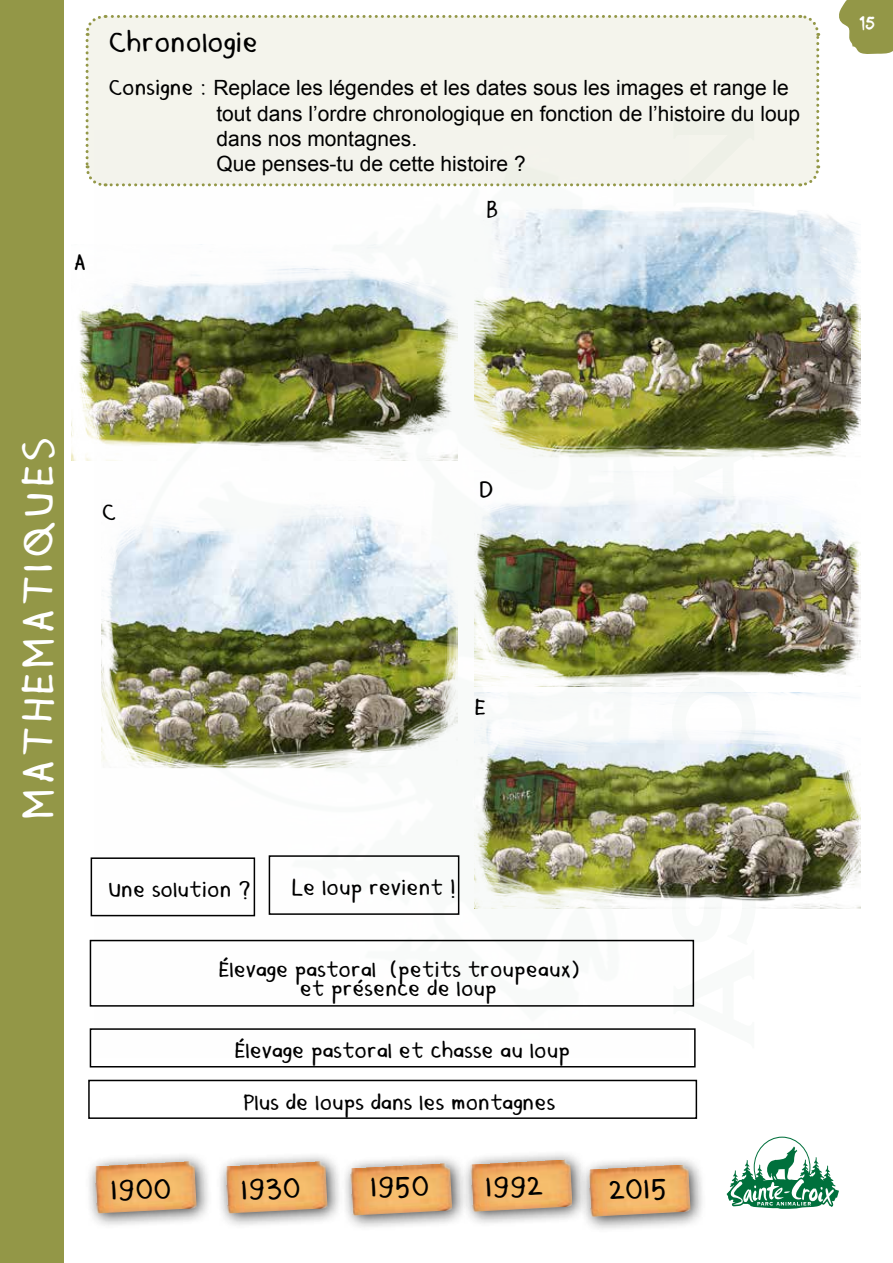
<style>
.page{position:relative;width:893px;height:1263px;background:#fff}
.page>*{position:absolute;margin:0;border:0;box-sizing:border-box;transform-origin:0 0}
.t1{font:42px "Mala's Handwriting";letter-spacing:.09em;color:#fff}
.t2{font:27px "Mala's Handwriting";color:#000}
.t3{font:21.6px "Mala's Handwriting";color:#000}
.t4{font:21px/25.2px "Arial";color:#000}
.t5{font:21px/19px "Mala's Handwriting";color:#000;text-align:center}
.t6{font:16.5px "Sonic Comics";color:#fff}
.s1{font-family:"Mala's Handwriting"}
</style>
<div class="page">
<svg style="left:726px;top:1146px;width:113px;height:63px"></svg>
<div style="left:0;top:0;width:64px;height:1263px;background:#939747"></div>
<svg style="left:839px;top:0;width:54px;height:54px;background:#a3a663"></svg>
<div style="left:85px;top:15px;width:736px;height:172px;background:#f4f4ec"></div>
<img style="left:475px;top:471px;width:385px;height:215px">
<img style="left:72px;top:244px;width:386px;height:216px">
<img style="left:475px;top:693px;width:385px;height:215px">
<img style="left:102px;top:505px;width:356px;height:264px">
<img style="left:475px;top:186px;width:385px;height:272px">
<div style="left:90px;top:940px;width:604px;height:67px;border:2px solid #000"></div>
<div style="left:90px;top:1028px;width:606px;height:39px;border:2px solid #000"></div>
<div style="left:88px;top:1080px;width:609px;height:39px;border:2px solid #000"></div>
<div style="left:269px;top:855px;width:190px;height:60px;border:2px solid #000"></div>
<div style="left:91px;top:857px;width:164px;height:59px;border:2px solid #000"></div>
<div style="left:85px;top:1151px;width:128px;height:78px;background:#000;opacity:.75"></div>
<img style="left:95px;top:1161px;width:102px;height:52px">
<div style="left:216px;top:1151px;width:128px;height:78px;background:#000;opacity:.75"></div>
<img style="left:226px;top:1161px;width:102px;height:52px">
<div style="left:340px;top:1153px;width:128px;height:78px;background:#000;opacity:.75"></div>
<img style="left:350px;top:1163px;width:102px;height:52px">
<div style="left:461px;top:1150px;width:128px;height:77px;background:#000;opacity:.75"></div>
<img style="left:470px;top:1159px;width:102px;height:53px">
<div style="left:579px;top:1155px;width:128px;height:77px;background:#000;opacity:.75"></div>
<img style="left:589px;top:1164px;width:102px;height:53px">
<p class="t3" style="left:74px;top:249px;width:12px">A</p>
<p class="t2" style="left:108px;top:26px;width:151px">Chronologie</p>
<p class="t4" style="left:216px;top:76px;width:585px;text-indent:-108px"><span class="s1">Consigne :</span> Replace les légendes et les dates sous les images et range le tout dans l’ordre chronologique en fonction de l’histoire du loup dans nos montagnes.<br>Que penses-tu de cette histoire ?</p>
<p class="t3" style="left:486px;top:195px;width:14px">B</p>
<p class="t6" style="left:860px;top:10px;width:17px">15</p>
<h1 class="t1" style="left:12px;top:819px;width:384px;rotate:-90deg">MATHEMATIQUES</h1>
<p class="t3" style="left:102px;top:498px;width:14px">C</p>
<p class="t3" style="left:479px;top:475px;width:16px">D</p>
<p class="t3" style="left:475px;top:694px;width:11px">E</p>
<p class="t5" style="left:108px;top:882px;width:144px">Une solution ?</p>
<p class="t5" style="left:291px;top:880px;width:166px">Le loup revient !</p>
<p class="t5" style="left:219px;top:962px;width:363px">élevage pastoral (petits troupeaux) et présence de loup</p>
<p class="t5" style="left:235px;top:1043px;width:337px">Élevage pastoral et chasse au loup</p>
<p class="t5" style="left:243px;top:1094px;width:314px">Plus de loups dans les montagnes</p>
<p class="t2" style="left:110px;top:1173px;width:62px;rotate:-2deg">1900</p>
<p class="t2" style="left:240px;top:1173px;width:61px;rotate:-2deg">1930</p>
<p class="t2" style="left:370px;top:1171px;width:61px;rotate:-2deg">1950</p>
<p class="t2" style="left:485px;top:1171px;width:59px;rotate:-2deg">1992</p>
<p class="t2" style="left:608px;top:1173px;width:60px;rotate:-2deg">2015</p>
</div>
